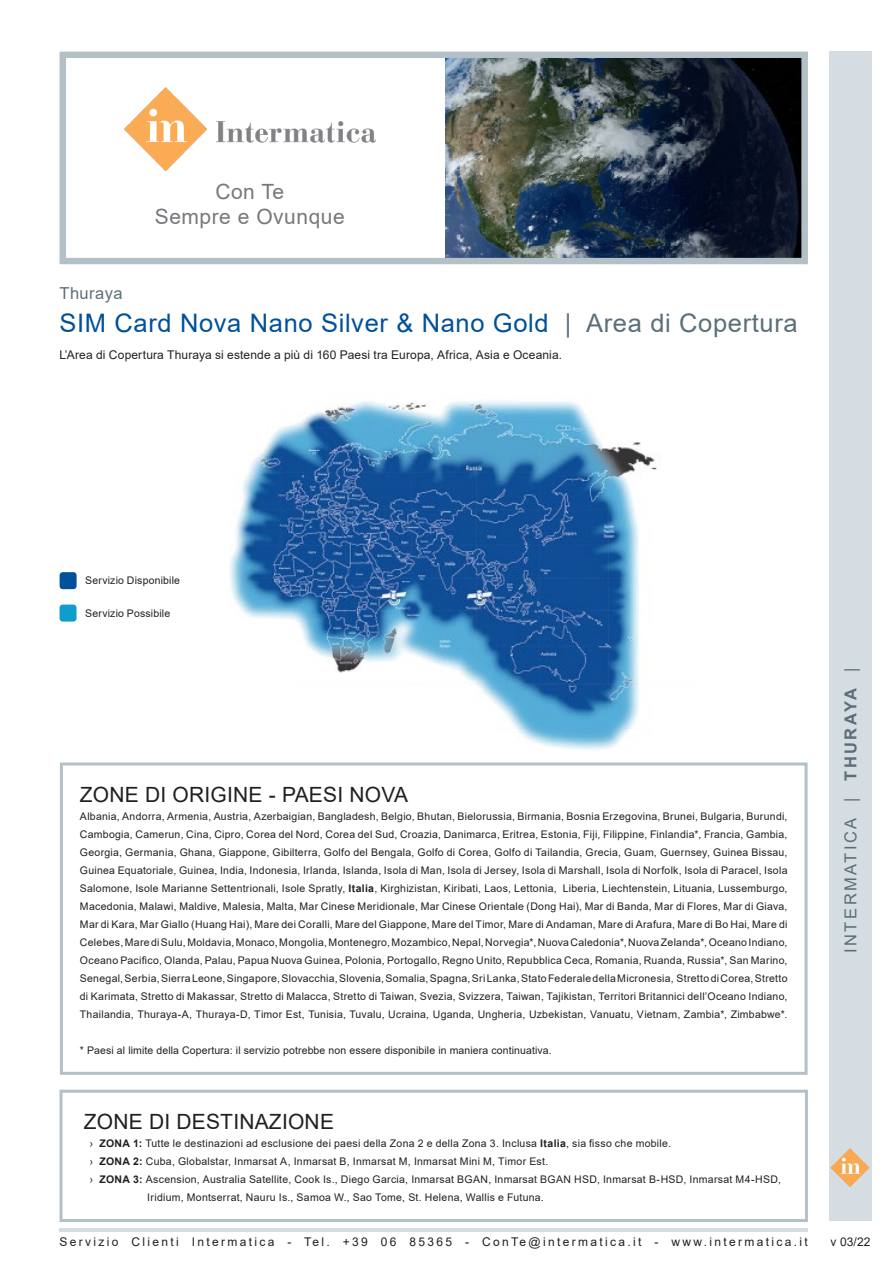
<style>
.page{position:relative;width:893px;height:1263px;background:#fff}
.page>*{position:absolute;margin:0;border:0;box-sizing:border-box;transform-origin:0 0}
.t1{font:25.5px "Arial";letter-spacing:.025em;color:#01519a}
.t2{font:21px "Arial";letter-spacing:.01em;color:#231f20}
.t3{font:21px/25.2px "Arial";letter-spacing:.025em;color:#76787b;text-align:center}
.t4{font:16.5px "Arial";letter-spacing:.15em;color:#5c6f78}
.t5{font:16.5px "Arial";letter-spacing:.025em;color:#5c6f78}
.t6{font:12px "Arial";letter-spacing:.195em;color:#231f20}
.t7{font:12px "Arial";letter-spacing:.01em;color:#231f20}
.t8{font:12px "Arial";letter-spacing:.085em;color:#231f20}
.t9{font:10.5px/18px "Arial";letter-spacing:.025em;color:#231f20;text-align:justify}
.s1{color:#5c6f78}
.s2{font-weight:700}
</style>
<div class="page">
<div style="left:829px;top:51px;width:43px;height:1169px;background:#d6dde2"></div>
<img style="left:830px;top:1148px;width:40px;height:39px">
<hr style="left:60px;top:1228px;width:748px;height:3px;background:#d6dde2">
<img style="left:60px;top:52px;width:748px;height:212px">
<div style="left:60px;top:762px;width:747px;height:313px;border:3px solid #b4c0c7"></div>
<div style="left:60px;top:1090px;width:748px;height:132px;border:3px solid #b4c0c7"></div>
<div style="left:60px;top:605px;width:17px;height:17px;background:#0f9dce;border-radius:3px"></div>
<div style="left:60px;top:572px;width:17px;height:17px;background:#01519a;border-radius:3px"></div>
<img style="left:230px;top:400px;width:427px;height:350px">
<h2 class="t3" style="left:155px;top:178px;width:191px">Con Te<br>Sempre e Ovunque</h2>
<h3 class="t5" style="left:60px;top:282px;width:64px">Thuraya</h3>
<h1 class="t1" style="left:60px;top:305px;width:740px">SIM Card Nova Nano Silver &amp; Nano Gold <span class="s1">| Area di Copertura</span></h1>
<p class="t7" style="left:60px;top:346px;width:504px">L’Area di Copertura Thuraya si estende a più di 160 Paesi tra Europa, Africa, Asia e Oceania.</p>
<p class="t9" style="left:85px;top:571px;width:96px">Servizio Disponibile</p>
<p class="t9" style="left:85px;top:604px;width:87px">Servizio Possibile</p>
<h2 class="t2" style="left:80px;top:780px;width:330px">ZONE DI ORIGINE - PAESI NOVA</h2>
<p class="t9" style="left:80px;top:807px;width:709px">Albania, Andorra, Armenia, Austria, Azerbaigian, Bangladesh, Belgio, Bhutan, Bielorussia, Birmania, Bosnia Erzegovina, Brunei, Bulgaria, Burundi, Cambogia, Camerun, Cina, Cipro, Corea del Nord, Corea del Sud, Croazia, Danimarca, Eritrea, Estonia, Fiji, Filippine, Finlandia*, Francia, Gambia, Georgia, Germania, Ghana, Giappone, Gibilterra, Golfo del Bengala, Golfo di Corea, Golfo di Tailandia, Grecia, Guam, Guernsey, Guinea Bissau, Guinea Equatoriale, Guinea, India, Indonesia, Irlanda, Islanda, Isola di Man, Isola di Jersey, Isola di Marshall, Isola di Norfolk, Isola di Paracel, Isola Salomone, Isole Marianne Settentrionali, Isole Spratly, <span class="s2">Italia</span>, Kirghizistan, Kiribati, Laos, Lettonia, Liberia, Liechtenstein, Lituania, Lussemburgo, Macedonia, Malawi, Maldive, Malesia, Malta, Mar Cinese Meridionale, Mar Cinese Orientale (Dong Hai), Mar di Banda, Mar di Flores, Mar di Giava, Mar di Kara, Mar Giallo (Huang Hai), Mare dei Coralli, Mare del Giappone, Mare del Timor, Mare di Andaman, Mare di Arafura, Mare di Bo Hai, Mare di Celebes, Mare di Sulu, Moldavia, Monaco, Mongolia, Montenegro, Mozambico, Nepal, Norvegia*, Nuova Caledonia*, Nuova Zelanda*, Oceano Indiano, Oceano Pacifico, Olanda, Palau, Papua Nuova Guinea, Polonia, Portogallo, Regno Unito, Repubblica Ceca, Romania, Ruanda, Russia*, San Marino, Senegal, Serbia, Sierra Leone, Singapore, Slovacchia, Slovenia, Somalia, Spagna, Sri Lanka, Stato Federale della Micronesia, Stretto di Corea, Stretto di Karimata, Stretto di Makassar, Stretto di Malacca, Stretto di Taiwan, Svezia, Svizzera, Taiwan, Tajikistan, Territori Britannici dell’Oceano Indiano, Thailandia, Thuraya-A, Thuraya-D, Timor Est, Tunisia, Tuvalu, Ucraina, Uganda, Ungheria, Uzbekistan, Vanuatu, Vietnam, Zambia*, Zimbabwe*.</p>
<p class="t9" style="left:80px;top:1041px;width:473px">* Paesi al limite della Copertura: il servizio potrebbe non essere disponibile in maniera continuativa.</p>
<h2 class="t2" style="left:84px;top:1107px;width:252px">ZONE DI DESTINAZIONE</h2>
<p class="t9" style="left:90px;top:1134px;width:583px">› <span class="s2">ZONA 1:</span> Tutte le destinazioni ad esclusione dei paesi della Zona 2 e della Zona 3. Inclusa <span class="s2">Italia</span>, sia fisso che mobile.</p>
<p class="t9" style="left:90px;top:1152px;width:460px">› <span class="s2">ZONA 2:</span> Cuba, Globalstar, Inmarsat A, Inmarsat B, Inmarsat M, Inmarsat Mini M, Timor Est.</p>
<p class="t9" style="left:90px;top:1170px;width:693px">› <span class="s2">ZONA 3:</span> Ascension, Australia Satellite, Cook Is., Diego Garcia, Inmarsat BGAN, Inmarsat BGAN HSD, Inmarsat B-HSD, Inmarsat M4-HSD,</p>
<p class="t9" style="left:147px;top:1188px;width:398px">Iridium, Montserrat, Nauru Is., Samoa W., Sao Tome, St. Helena, Wallis e Futuna.</p>
<h3 class="t4" style="left:839px;top:953px;width:287px;rotate:-90deg">INTERMATICA | <span class="s2">THURAYA</span> |</h3>
<p class="t6" style="left:60px;top:1234px;width:750px">Servizio Clienti Intermatica - Tel. +39 06 85365 - ConTe@intermatica.it - www.intermatica.it</p>
<p class="t8" style="left:830px;top:1234px;width:42px">v 03/22</p>
</div>
